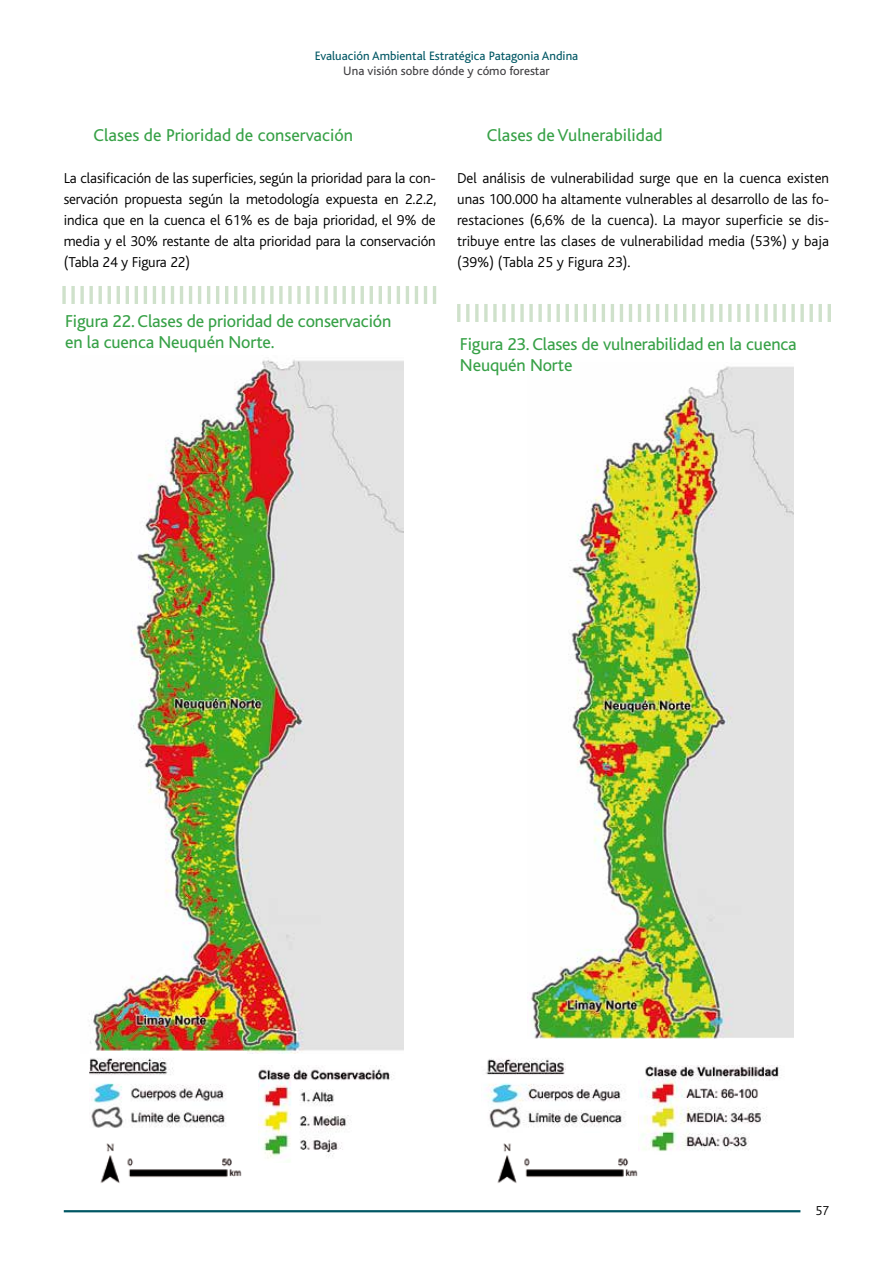
<style>
.page{position:relative;width:893px;height:1263px;background:#fff}
.page>*{position:absolute;margin:0;border:0;box-sizing:border-box;transform-origin:0 0}
.t1{font:18px/21px "Bliss";letter-spacing:-.01em;color:#37a147}
.t2{font:300 15px/21px "Bliss";letter-spacing:-.01em;color:#000;text-align:justify}
.t3{font:300 13.5px "Bliss";color:#000}
.t4{font:12.75px "Bliss";color:#005764}
.t5{font:12.75px "Bliss";color:#3e3d40}
</style>
<div class="page">
<hr style="left:64px;top:1210px;width:736px;height:2px;background:#005764">
<svg style="left:62px;top:286px;width:4px;height:18px"></svg>
<svg style="left:71px;top:286px;width:4px;height:18px"></svg>
<svg style="left:80px;top:286px;width:4px;height:18px"></svg>
<svg style="left:89px;top:286px;width:4px;height:18px"></svg>
<hr style="left:99px;top:286px;width:3px;height:18px;background:#cfe1cb">
<hr style="left:108px;top:286px;width:3px;height:18px;background:#cfe1cb">
<hr style="left:117px;top:286px;width:3px;height:18px;background:#cfe1cb">
<hr style="left:126px;top:286px;width:3px;height:18px;background:#cfe1cb">
<hr style="left:135px;top:286px;width:3px;height:18px;background:#cfe1cb">
<hr style="left:144px;top:286px;width:3px;height:18px;background:#cfe1cb">
<hr style="left:153px;top:286px;width:3px;height:18px;background:#cfe1cb">
<hr style="left:162px;top:286px;width:3px;height:18px;background:#cfe1cb">
<hr style="left:171px;top:286px;width:3px;height:18px;background:#cfe1cb">
<hr style="left:180px;top:286px;width:3px;height:18px;background:#cfe1cb">
<hr style="left:189px;top:286px;width:3px;height:18px;background:#cfe1cb">
<hr style="left:198px;top:286px;width:3px;height:18px;background:#cfe1cb">
<hr style="left:207px;top:286px;width:3px;height:18px;background:#cfe1cb">
<hr style="left:216px;top:286px;width:3px;height:18px;background:#cfe1cb">
<hr style="left:225px;top:286px;width:3px;height:18px;background:#cfe1cb">
<hr style="left:234px;top:286px;width:3px;height:18px;background:#cfe1cb">
<hr style="left:243px;top:286px;width:3px;height:18px;background:#cfe1cb">
<hr style="left:252px;top:286px;width:3px;height:18px;background:#cfe1cb">
<svg style="left:261px;top:286px;width:4px;height:18px"></svg>
<svg style="left:270px;top:286px;width:4px;height:18px"></svg>
<svg style="left:279px;top:286px;width:4px;height:18px"></svg>
<hr style="left:288px;top:286px;width:4px;height:18px;background:#d5e5d1">
<hr style="left:297px;top:286px;width:4px;height:18px;background:#d6e5d2">
<hr style="left:306px;top:286px;width:4px;height:18px;background:#d5e5d2">
<svg style="left:315px;top:286px;width:4px;height:18px"></svg>
<svg style="left:324px;top:286px;width:4px;height:18px"></svg>
<svg style="left:333px;top:286px;width:4px;height:18px"></svg>
<svg style="left:342px;top:286px;width:4px;height:18px"></svg>
<svg style="left:351px;top:286px;width:4px;height:18px"></svg>
<hr style="left:361px;top:286px;width:3px;height:18px;background:#cfe1cb">
<hr style="left:370px;top:286px;width:3px;height:18px;background:#cfe1cb">
<hr style="left:379px;top:286px;width:3px;height:18px;background:#cfe1cb">
<hr style="left:388px;top:286px;width:3px;height:18px;background:#cfe1cb">
<hr style="left:397px;top:286px;width:3px;height:18px;background:#cfe1cb">
<hr style="left:406px;top:286px;width:3px;height:18px;background:#cfe1cb">
<hr style="left:415px;top:286px;width:3px;height:18px;background:#cfe1cb">
<hr style="left:424px;top:286px;width:3px;height:18px;background:#cfe1cb">
<hr style="left:433px;top:286px;width:3px;height:18px;background:#cfe1cb">
<hr style="left:457px;top:304px;width:3px;height:18px;background:#cfe1cb">
<hr style="left:466px;top:304px;width:3px;height:18px;background:#cfe1cb">
<svg style="left:475px;top:304px;width:4px;height:18px"></svg>
<svg style="left:484px;top:304px;width:4px;height:18px"></svg>
<hr style="left:493px;top:304px;width:4px;height:18px;background:#d5e5d2">
<hr style="left:502px;top:304px;width:4px;height:18px;background:#d6e5d2">
<hr style="left:511px;top:304px;width:4px;height:18px;background:#d5e5d2">
<svg style="left:520px;top:304px;width:4px;height:18px"></svg>
<svg style="left:529px;top:304px;width:4px;height:18px"></svg>
<svg style="left:538px;top:304px;width:4px;height:18px"></svg>
<svg style="left:547px;top:304px;width:4px;height:18px"></svg>
<svg style="left:556px;top:304px;width:4px;height:18px"></svg>
<hr style="left:566px;top:304px;width:3px;height:18px;background:#cfe1cb">
<hr style="left:575px;top:304px;width:3px;height:18px;background:#cfe1cb">
<hr style="left:584px;top:304px;width:3px;height:18px;background:#cfe1cb">
<hr style="left:593px;top:304px;width:3px;height:18px;background:#cfe1cb">
<hr style="left:602px;top:304px;width:3px;height:18px;background:#cfe1cb">
<hr style="left:611px;top:304px;width:3px;height:18px;background:#cfe1cb">
<hr style="left:620px;top:304px;width:3px;height:18px;background:#cfe1cb">
<hr style="left:629px;top:304px;width:3px;height:18px;background:#cfe1cb">
<hr style="left:638px;top:304px;width:3px;height:18px;background:#cfe1cb">
<hr style="left:647px;top:304px;width:3px;height:18px;background:#cfe1cb">
<hr style="left:656px;top:304px;width:3px;height:18px;background:#cfe1cb">
<hr style="left:665px;top:304px;width:3px;height:18px;background:#cfe1cb">
<hr style="left:674px;top:304px;width:3px;height:18px;background:#cfe1cb">
<hr style="left:683px;top:304px;width:3px;height:18px;background:#cfe1cb">
<hr style="left:692px;top:304px;width:3px;height:18px;background:#cfe1cb">
<hr style="left:701px;top:304px;width:3px;height:18px;background:#cfe1cb">
<hr style="left:710px;top:304px;width:3px;height:18px;background:#cfe1cb">
<hr style="left:719px;top:304px;width:3px;height:18px;background:#cfe1cb">
<svg style="left:728px;top:304px;width:4px;height:18px"></svg>
<svg style="left:737px;top:304px;width:4px;height:18px"></svg>
<hr style="left:746px;top:304px;width:4px;height:18px;background:#d5e5d2">
<hr style="left:755px;top:304px;width:4px;height:18px;background:#d6e5d3">
<hr style="left:764px;top:304px;width:4px;height:18px;background:#d5e5d2">
<svg style="left:773px;top:304px;width:4px;height:18px"></svg>
<svg style="left:782px;top:304px;width:4px;height:18px"></svg>
<svg style="left:791px;top:304px;width:4px;height:18px"></svg>
<svg style="left:800px;top:304px;width:4px;height:18px"></svg>
<svg style="left:809px;top:304px;width:4px;height:18px"></svg>
<svg style="left:818px;top:304px;width:4px;height:18px"></svg>
<hr style="left:828px;top:304px;width:3px;height:18px;background:#cfe1cb">
<img style="left:89px;top:359px;width:315px;height:694px">
<img style="left:89px;top:1051px;width:157px;height:77px">
<img style="left:258px;top:1065px;width:134px;height:97px">
<img style="left:100px;top:1143px;width:142px;height:40px">
<img style="left:497px;top:1143px;width:141px;height:40px">
<img style="left:527px;top:366px;width:266px;height:673px">
<img style="left:485px;top:1058px;width:141px;height:71px">
<img style="left:640px;top:1065px;width:140px;height:87px">
<p class="t4" style="left:315px;top:49px;width:265px">Evaluación Ambiental Estratégica Patagonia Andina</p>
<p class="t5" style="left:343px;top:64px;width:208px">Una visión sobre dónde y cómo forestar</p>
<p class="t1" style="left:94px;top:125px;width:261px">Clases de Prioridad de conservación</p>
<p class="t2" style="left:64px;top:168px;width:374px">La clasificación de las superficies, según la prioridad para la con&shy;servación propuesta según la metodología expuesta en 2.2.2, indica que en la cuenca el 61% es de baja prioridad, el 9% de media y el 30% restante de alta prioridad para la conservación (Tabla 24 y Figura 22)</p>
<p class="t1" style="left:65px;top:311px;width:328px">Figura 22. Clases de prioridad de conservación en la cuenca Neuquén Norte.</p>
<p class="t1" style="left:487px;top:125px;width:177px">Clases de Vulnerabilidad</p>
<p class="t2" style="left:457px;top:168px;width:374px">Del análisis de vulnerabilidad surge que en la cuenca existen unas 100.000 ha altamente vulnerables al desarrollo de las fo&shy;restaciones (6,6% de la cuenca). La mayor superficie se dis&shy;tribuye entre las clases de vulnerabilidad media (53%) y baja (39%) (Tabla 25 y Figura 23).</p>
<p class="t1" style="left:460px;top:333px;width:338px">Figura 23. Clases de vulnerabilidad en la cuenca<br>Neuquén Norte</p>
<p class="t3" style="left:815px;top:1203px;width:15px">57</p>
</div>
